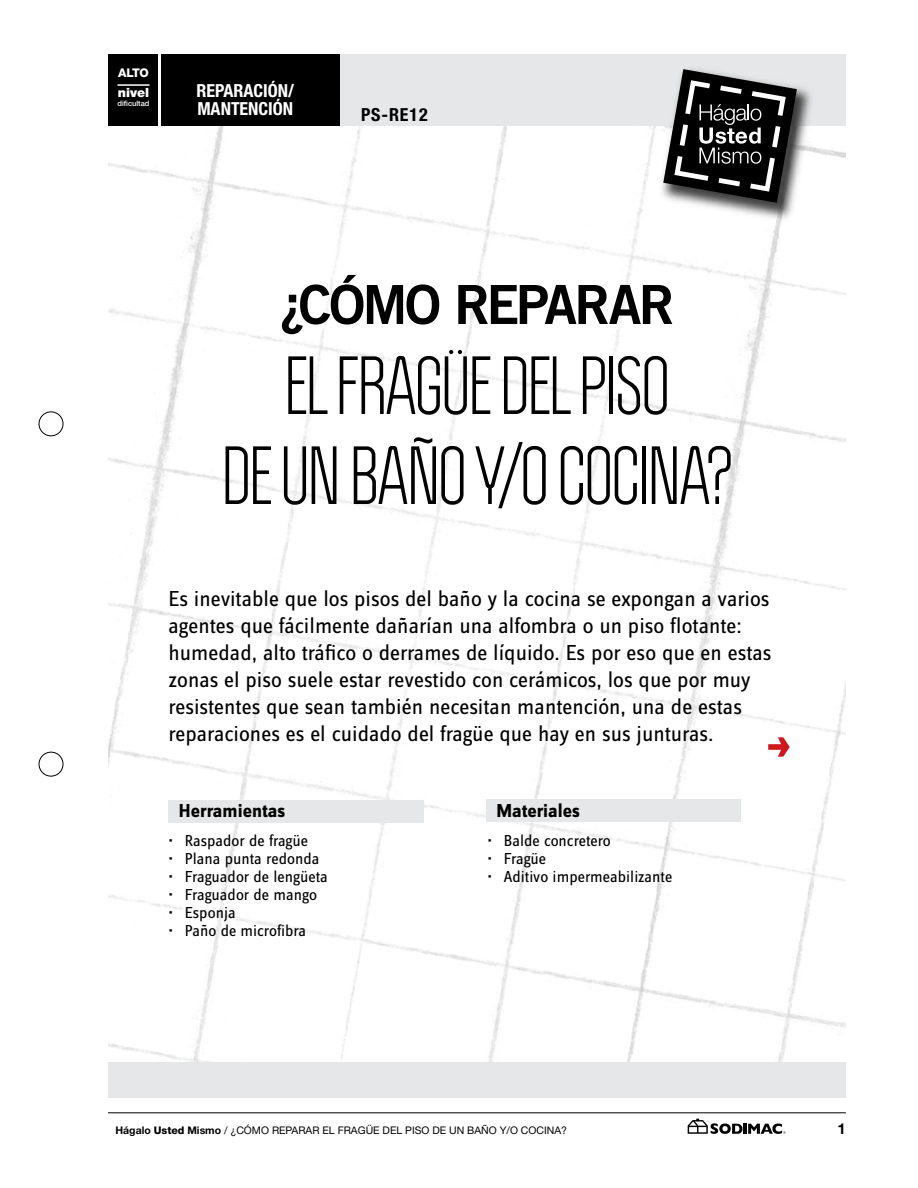
<style>
.page{position:relative;width:918px;height:1188px;background:#fff}
.page>*{position:absolute;margin:0;border:0;box-sizing:border-box;transform-origin:0 0}
.t1{font:72px/90px "Politica";letter-spacing:-.04em;color:#000;text-align:center}
.t2{font:54px "Trade Gothic LT Std Bd 2";letter-spacing:-.05em;color:#000}
.t3{font:22.5px/27px "Zine Sans Dis";color:#000}
.t4{font:700 19.5px "Zine Sans Dis";color:#000}
.t5{font:700 condensed 18px/18px "Helvetica Neue LT Std";color:#fff}
.t6{font:700 condensed 18px "Helvetica Neue LT Std";letter-spacing:.05em;color:#000}
.t7{font:16.5px "Zine Sans Dis";color:#000}
.t8{font:700 15px "Helvetica Neue LT Std";color:#000}
.t9{font:900 12.75px "Helvetica Neue LT Std";color:#fff}
.t10{font:800 12px "Helvetica Neue LT Std";color:#fff}
.t11{font:10.5px "Helvetica Neue LT Std";color:#000}
.t12{font:500 7.5px "Helvetica Neue LT Std";color:#fff}
.s1{font-weight:700}
.s2{font-weight:800}
</style>
<div class="page">
<hr style="left:108px;top:1113px;width:738px;height:1px;background:#000">
<img style="left:108px;top:126px;width:738px;height:936px">
<svg style="left:768px;top:737px;width:22px;height:20px"></svg>
<div style="left:340px;top:54px;width:506px;height:72px;background:#e6e7e8"></div>
<img style="left:654px;top:68px;width:165px;height:158px">
<svg style="left:663px;top:69px;width:134px;height:134px"></svg>
<div style="left:161px;top:54px;width:179px;height:72px;background:#000"></div>
<div style="left:108px;top:54px;width:50px;height:72px;background:#000"></div>
<div style="left:108px;top:1062px;width:738px;height:36px;background:#e6e7e8"></div>
<div style="left:39px;top:412px;width:24px;height:24px;border:1px solid #000;border-radius:50%"></div>
<div style="left:39px;top:752px;width:24px;height:24px;border:1px solid #000;border-radius:50%"></div>
<svg style="left:688px;top:1119px;width:98px;height:15px"></svg>
<hr style="left:117px;top:84px;width:33px;height:2px;background:#fff">
<div style="left:168px;top:800px;width:255px;height:23px;background:#e6e7e8"></div>
<div style="left:486px;top:800px;width:255px;height:22px;background:#e6e7e8"></div>
<p class="t10" style="left:118px;top:66px;width:32px">ALTO</p>
<p class="t9" style="left:118px;top:85px;width:33px">nivel</p>
<p class="t12" style="left:117px;top:99px;width:34px">dificultad</p>
<p class="t5" style="left:196px;top:81px;width:99px">REPARACIÓN/<br>MANTENCIÓN</p>
<p class="t6" style="left:361px;top:104px;width:68px">PS-RE12</p>
<h2 class="t2" style="left:279px;top:271px;width:397px">¿CÓMO REPARAR</h2>
<h1 class="t1" style="left:221px;top:340px;width:515px">EL FRAGÜE DEL PISO<br>DE UN BAÑO Y/O COCINA?</h1>
<p class="t3" style="left:168px;top:586px;width:605px">Es inevitable que los pisos del baño y la cocina se expongan a varios agentes que fácilmente dañarían una alfombra o un piso flotante: humedad, alto tráfico o derrames de líquido. Es por eso que en estas zonas el piso suele estar revestido con cerámicos, los que por muy resistentes que sean también necesitan mantención, una de estas reparaciones es el cuidado del fragüe que hay en sus junturas.</p>
<p class="t4" style="left:179px;top:801px;width:108px">Herramientas</p>
<p class="t4" style="left:496px;top:800px;width:85px">Materiales</p>
<p class="t7" style="left:168px;top:833px;width:141px">• Raspador de fragüe</p>
<p class="t7" style="left:168px;top:851px;width:152px">• Plana punta redonda</p>
<p class="t7" style="left:168px;top:869px;width:161px">• Fraguador de lengüeta</p>
<p class="t7" style="left:168px;top:887px;width:150px">• Fraguador de mango</p>
<p class="t7" style="left:168px;top:905px;width:69px">• Esponja</p>
<p class="t7" style="left:168px;top:923px;width:139px">• Paño de microfibra</p>
<p class="t7" style="left:487px;top:833px;width:125px">• Balde concretero</p>
<p class="t7" style="left:487px;top:851px;width:60px">• Fragüe</p>
<p class="t7" style="left:487px;top:869px;width:186px">• Aditivo impermeabilizante</p>
<p class="t11" style="left:116px;top:1124px;width:453px"><span class="s1">Hágalo</span> <span class="s2">Usted</span> <span class="s1">Mismo</span> / ¿CÓMO REPARAR EL FRAGÜE DEL PISO DE UN BAÑO Y/O COCINA?</p>
<p class="t8" style="left:838px;top:1119px;width:10px">1</p>
</div>
